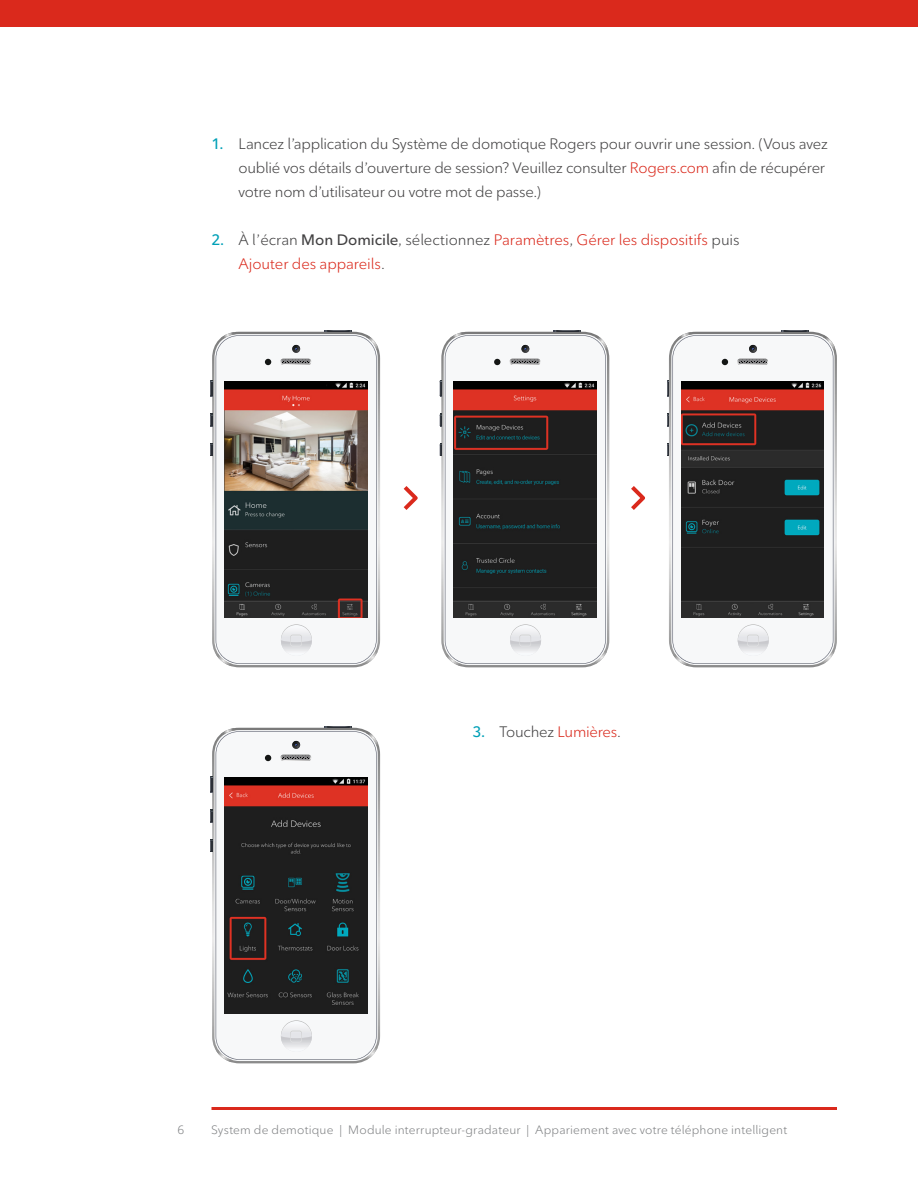
<style>
.page{position:relative;width:918px;height:1188px;background:#fff}
.page>*{position:absolute;margin:0;border:0;box-sizing:border-box;transform-origin:0 0}
.t1{font:15px/24px "Ted Next";letter-spacing:-.015em;color:#424142}
.t2{font:15px/24px "Ted Next";letter-spacing:-.005em;color:#da291c}
.t3{font:12px "Ted Next";letter-spacing:.015em;color:#808284}
.s1{font-weight:600;color:#00a0b7}
.s2{color:#da291c}
.s3{color:#424142}
.s4{font-weight:600;color:#424142}
</style>
<div class="page">
<div style="left:0;top:0;width:918px;height:27px;background:#da291c"></div>
<hr style="left:212px;top:1107px;width:625px;height:3px;background:#da291c">
<svg style="left:212px;top:728px;width:168px;height:335px"></svg>
<svg style="left:216px;top:731px;width:161px;height:329px"></svg>
<svg style="left:325px;top:726px;width:27px;height:2px"></svg>
<svg style="left:210px;top:776px;width:2px;height:16px"></svg>
<svg style="left:210px;top:810px;width:2px;height:12px"></svg>
<svg style="left:210px;top:840px;width:2px;height:12px"></svg>
<svg style="left:221px;top:728px;width:14px;height:8px"></svg>
<svg style="left:281px;top:1020px;width:31px;height:31px"></svg>
<svg style="left:281px;top:1021px;width:31px;height:31px"></svg>
<svg style="left:281px;top:1031px;width:31px;height:21px"></svg>
<svg style="left:366px;top:731px;width:12px;height:15px"></svg>
<svg style="left:216px;top:1050px;width:17px;height:12px"></svg>
<svg style="left:365px;top:1046px;width:13px;height:14px"></svg>
<svg style="left:280px;top:755px;width:31px;height:6px"></svg>
<svg style="left:292px;top:741px;width:8px;height:8px"></svg>
<svg style="left:265px;top:755px;width:6px;height:6px"></svg>
<img style="left:225px;top:778px;width:142px;height:236px">
<svg style="left:404px;top:486px;width:14px;height:24px"></svg>
<svg style="left:631px;top:486px;width:14px;height:24px"></svg>
<svg style="left:212px;top:332px;width:168px;height:335px"></svg>
<svg style="left:216px;top:335px;width:161px;height:329px"></svg>
<svg style="left:325px;top:330px;width:27px;height:2px"></svg>
<svg style="left:210px;top:380px;width:2px;height:16px"></svg>
<svg style="left:210px;top:414px;width:2px;height:12px"></svg>
<svg style="left:210px;top:444px;width:2px;height:12px"></svg>
<svg style="left:221px;top:332px;width:14px;height:8px"></svg>
<svg style="left:281px;top:624px;width:31px;height:31px"></svg>
<svg style="left:281px;top:625px;width:31px;height:31px"></svg>
<svg style="left:281px;top:635px;width:31px;height:21px"></svg>
<svg style="left:366px;top:335px;width:12px;height:15px"></svg>
<svg style="left:216px;top:654px;width:17px;height:12px"></svg>
<svg style="left:365px;top:650px;width:13px;height:14px"></svg>
<svg style="left:280px;top:359px;width:31px;height:6px"></svg>
<svg style="left:292px;top:345px;width:8px;height:8px"></svg>
<svg style="left:265px;top:359px;width:6px;height:6px"></svg>
<img style="left:225px;top:382px;width:142px;height:236px">
<svg style="left:441px;top:332px;width:168px;height:335px"></svg>
<svg style="left:445px;top:335px;width:161px;height:329px"></svg>
<svg style="left:554px;top:330px;width:27px;height:2px"></svg>
<svg style="left:440px;top:380px;width:1px;height:16px"></svg>
<svg style="left:440px;top:414px;width:1px;height:12px"></svg>
<svg style="left:440px;top:444px;width:1px;height:12px"></svg>
<svg style="left:450px;top:332px;width:15px;height:8px"></svg>
<svg style="left:510px;top:624px;width:31px;height:31px"></svg>
<svg style="left:510px;top:625px;width:31px;height:31px"></svg>
<svg style="left:510px;top:635px;width:31px;height:21px"></svg>
<svg style="left:595px;top:335px;width:13px;height:15px"></svg>
<svg style="left:445px;top:654px;width:17px;height:12px"></svg>
<svg style="left:594px;top:650px;width:13px;height:14px"></svg>
<svg style="left:510px;top:359px;width:30px;height:6px"></svg>
<svg style="left:521px;top:345px;width:8px;height:8px"></svg>
<svg style="left:494px;top:359px;width:6px;height:6px"></svg>
<img style="left:454px;top:382px;width:142px;height:236px">
<svg style="left:669px;top:332px;width:168px;height:335px"></svg>
<svg style="left:672px;top:335px;width:161px;height:329px"></svg>
<svg style="left:782px;top:330px;width:26px;height:2px"></svg>
<svg style="left:667px;top:380px;width:2px;height:16px"></svg>
<svg style="left:667px;top:414px;width:2px;height:12px"></svg>
<svg style="left:667px;top:444px;width:2px;height:12px"></svg>
<svg style="left:678px;top:332px;width:14px;height:8px"></svg>
<svg style="left:738px;top:624px;width:31px;height:31px"></svg>
<svg style="left:738px;top:625px;width:31px;height:31px"></svg>
<svg style="left:738px;top:635px;width:31px;height:21px"></svg>
<svg style="left:823px;top:335px;width:12px;height:15px"></svg>
<svg style="left:673px;top:654px;width:17px;height:12px"></svg>
<svg style="left:822px;top:650px;width:13px;height:14px"></svg>
<svg style="left:737px;top:359px;width:31px;height:6px"></svg>
<svg style="left:749px;top:345px;width:8px;height:8px"></svg>
<svg style="left:722px;top:359px;width:6px;height:6px"></svg>
<img style="left:681px;top:382px;width:143px;height:236px">
<p class="t1" style="left:239px;top:131px;width:591px;text-indent:-27px"><span class="s1">1.</span> Lancez l’application du Système de domotique Rogers pour ouvrir une session. (Vous avez oublié vos détails d’ouverture de session? Veuillez consulter <span class="s2">Rogers.com</span> afin de récupérer votre nom d’utilisateur ou votre mot de passe.)</p>
<p class="t2" style="left:239px;top:228px;width:503px;text-indent:-27px"><span class="s1">2.</span> <span class="s3">À l’écran</span> <span class="s4">Mon Domicile</span><span class="s3">, sélectionnez</span> Paramètres<span class="s3">,</span> Gérer les dispositifs <span class="s3">puis<br></span>Ajouter des appareils<span class="s3">.</span></p>
<p class="t1" style="left:472px;top:719px;width:150px"><span class="s1">3.</span> Touchez <span class="s2">Lumières</span>.</p>
<p class="t3" style="left:178px;top:1123px;width:8px">6</p>
<p class="t3" style="left:211px;top:1123px;width:578px">System de demotique | Module interrupteur-gradateur | Appariement avec votre téléphone intelligent</p>
</div>
